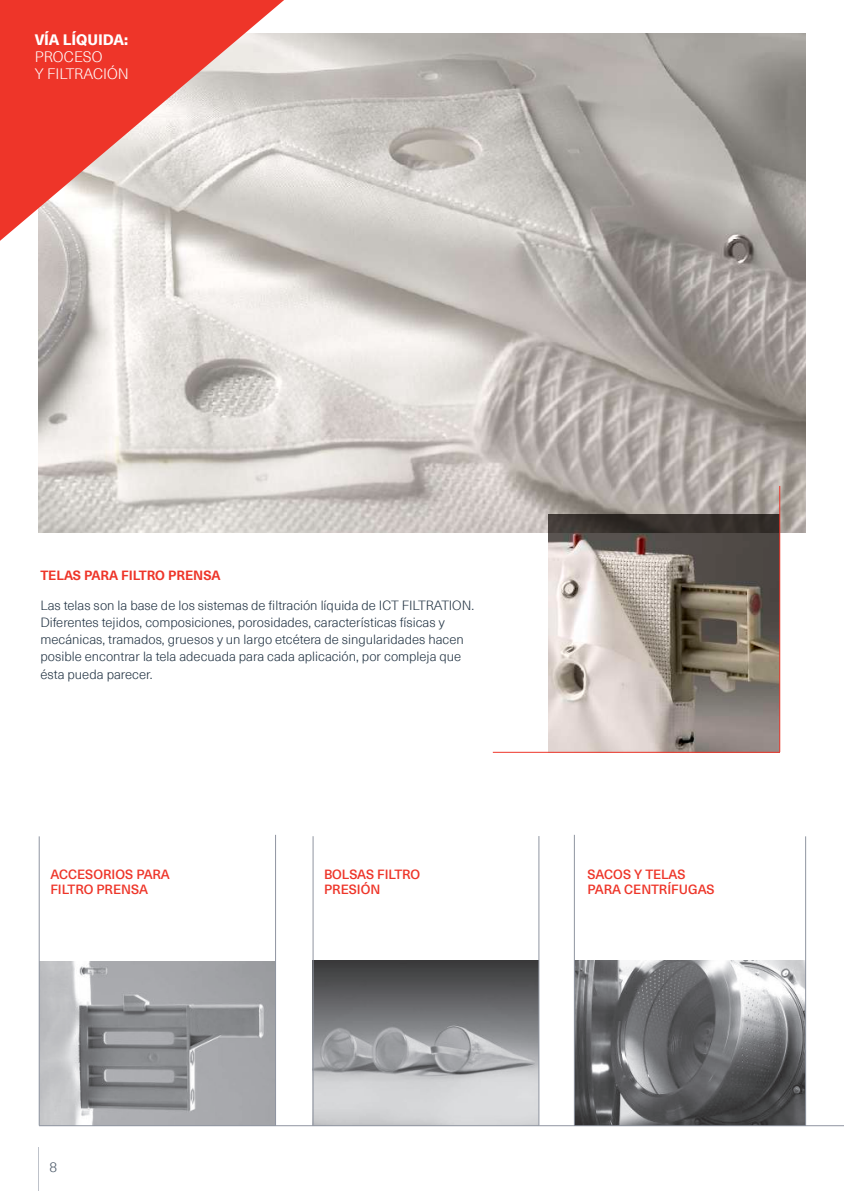
<style>
.page{position:relative;width:844px;height:1191px;background:#fff}
.page>*{position:absolute;margin:0;border:0;box-sizing:border-box;transform-origin:0 0}
.t1{font:300 14.7px/17.2px "Neue Haas Unica Pro";color:#fff}
.t2{font:800 14.7px "Neue Haas Unica Pro";color:#fff}
.t3{font:300 14.17px "Neue Haas Unica Pro";color:#525f6e}
.t4{font:300 13.12px/17.2px "Neue Haas Unica Pro";color:#223343}
.t5{font:500 13.12px/14.5px "Neue Haas Unica Pro";color:#ee3529}
.t6{font:700 13.12px "Neue Haas Unica Pro";color:#ee3529}
</style>
<div class="page">
<img style="left:38px;top:33px;width:767px;height:500px">
<img style="left:575px;top:960px;width:230px;height:165px">
<hr style="left:805px;top:836px;width:1px;height:289px;background:#8f95a1">
<img style="left:314px;top:960px;width:224px;height:165px">
<hr style="left:538px;top:836px;width:1px;height:289px;background:#8f95a1">
<hr style="left:313px;top:836px;width:1px;height:289px;background:#8f95a1">
<hr style="left:574px;top:835px;width:1px;height:290px;background:#8f95a1">
<img style="left:40px;top:961px;width:235px;height:164px">
<hr style="left:275px;top:835px;width:1px;height:290px;background:#8f95a1">
<hr style="left:39px;top:836px;width:1px;height:289px;background:#8f95a1">
<hr style="left:39px;top:1125px;width:804px;height:1px;background:#8f95a1">
<img style="left:548px;top:514px;width:231px;height:238px">
<hr style="left:38px;top:1147px;width:1px;height:44px;background:#bec2ca">
<hr style="left:492px;top:752px;width:287px;height:1px;background:#ee3529">
<hr style="left:779px;top:486px;width:1px;height:266px;background:#ee3529">
<svg style="left:0;top:0;width:284px;height:241px"></svg>
<svg style="left:0;top:0;width:267px;height:226px;background:#e77d74"></svg>
<p class="t2" style="left:35px;top:32px;width:95px">VÍA LÍQUIDA:</p>
<p class="t1" style="left:35px;top:49px;width:95px">PROCESO<br>Y FILTRACIÓN</p>
<p class="t6" style="left:40px;top:568px;width:181px">TELAS PARA FILTRO PRENSA</p>
<p class="t4" style="left:40px;top:596px;width:435px">Las telas son la base de los sistemas de filtración líquida de ICT FILTRATION.<br>Diferentes tejidos, composiciones, porosidades, características físicas y mecánicas, tramados, gruesos y un largo etcétera de singularidades hacen posible encontrar la tela adecuada para cada aplicación, por compleja que ésta pueda parecer.</p>
<p class="t5" style="left:50px;top:867px;width:121px">ACCESORIOS PARA<br>FILTRO PRENSA</p>
<p class="t3" style="left:49px;top:1159px;width:9px">8</p>
<p class="t5" style="left:324px;top:867px;width:98px">BOLSAS FILTRO<br>PRESIÓN</p>
<p class="t5" style="left:587px;top:867px;width:128px">SACOS Y TELAS<br>PARA CENTRÍFUGAS</p>
</div>
